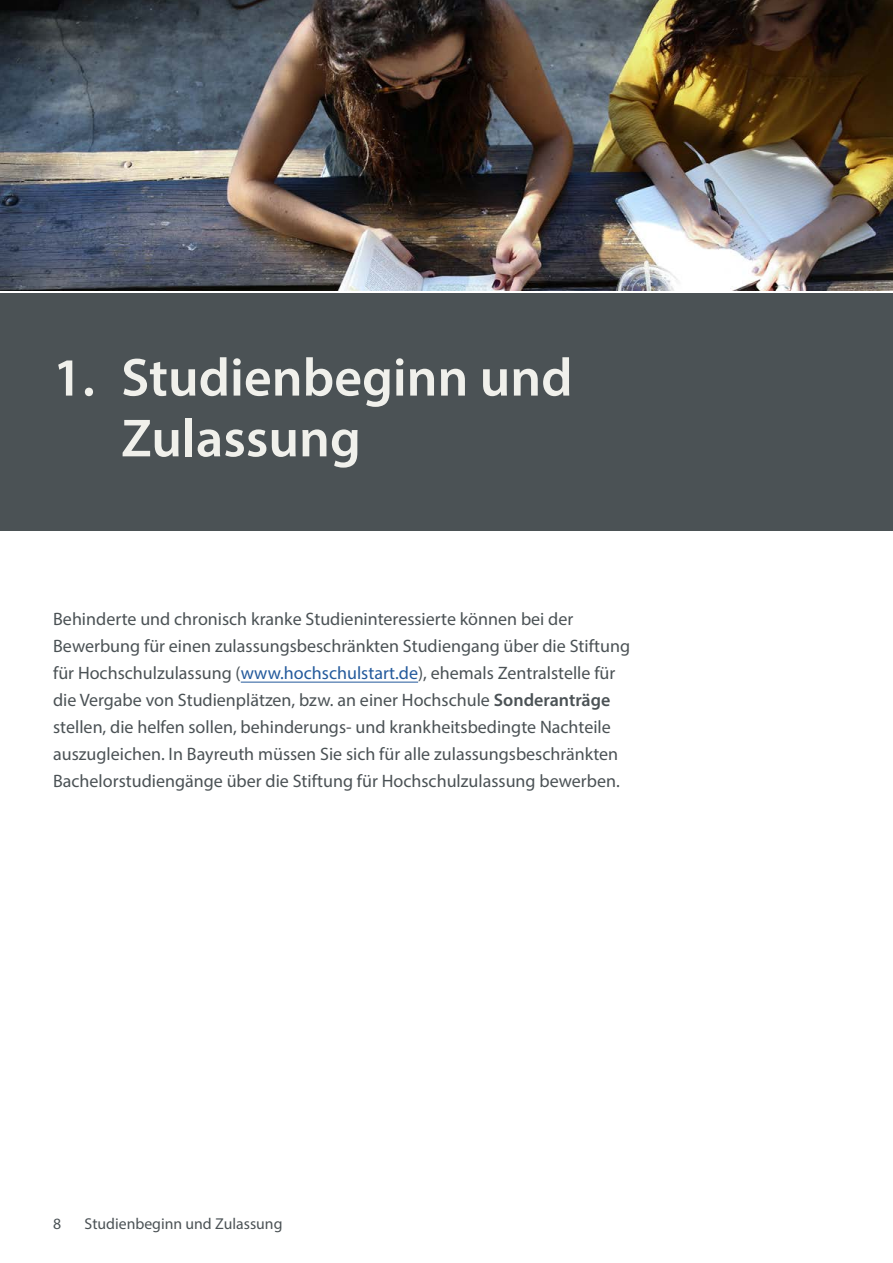
<style>
.page{position:relative;width:893px;height:1263px;background:#fff}
.page>*{position:absolute;margin:0;border:0;box-sizing:border-box;transform-origin:0 0}
.t1{font:600 54px/60.8px "Myriad Pro";color:#f0f0eb}
.t2{font:18px/27px "Myriad Pro";color:#4b5255}
.t3{font:15.75px "Myriad Pro";color:#4b5255}
.s1{color:#245a9c}
.s2{font-weight:600}
</style>
<div class="page">
<div style="left:0;top:293px;width:893px;height:238px;background:#4b5255"></div>
<hr style="left:241px;top:682px;width:177px;height:1px;background:#245a9c">
<img style="left:0;top:0;width:893px;height:290px">
<p class="t1" style="left:121px;top:346px;width:453px;text-indent:-68px">1. Studienbeginn und<br>Zulassung</p>
<p class="t2" style="left:53px;top:605px;width:578px">Behinderte und chronisch kranke Studieninteressierte können bei der Bewerbung für einen zulassungsbeschränkten Studiengang über die Stiftung für Hochschulzulassung (<span class="s1">www.hochschulstart.de</span>), ehemals Zentralstelle für die Vergabe von Studienplätzen, bzw. an einer Hochschule <span class="s2">Sonderanträge </span>stellen, die helfen sollen, behinderungs- und krankheitsbedingte Nachteile auszugleichen. In Bayreuth müssen Sie sich für alle zulassungsbeschränkten Bachelorstudiengänge über die Stiftung für Hochschulzulassung bewerben.</p>
<p class="t3" style="left:53px;top:1214px;width:10px">8</p>
<p class="t3" style="left:85px;top:1214px;width:199px">Studienbeginn und Zulassung</p>
</div>
